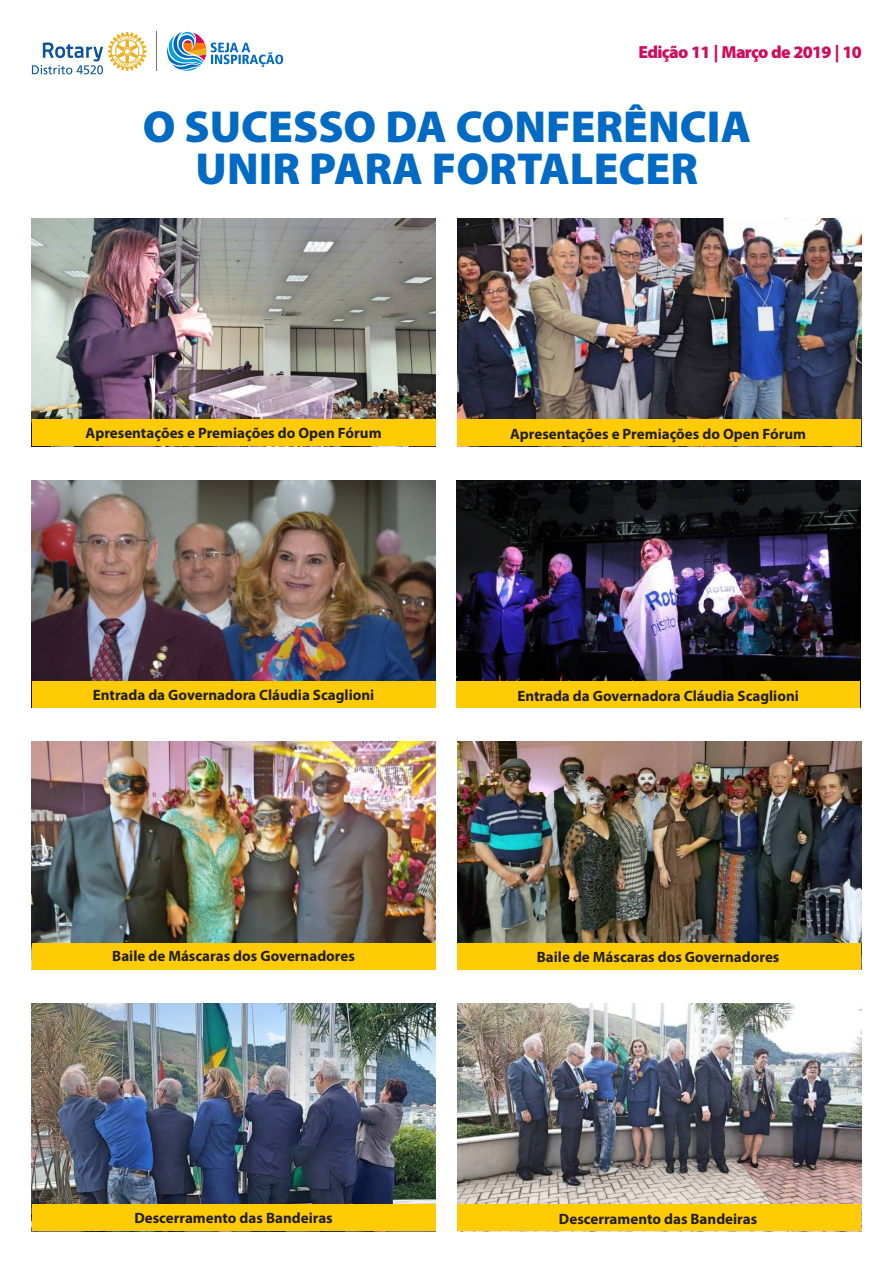
<style>
.page{position:relative;width:893px;height:1263px;background:#fff}
.page>*{position:absolute;margin:0;border:0;box-sizing:border-box;transform-origin:0 0}
.t1{font:900 45px/41.5px "Myriad Pro";color:#006ac4;text-align:center}
.t2{font:900 17.55px "Myriad Pro";letter-spacing:-.04em;color:#cd0d5d}
.t3{font:700 15px "Myriad Pro";color:#231f20}
</style>
<div class="page">
<hr style="left:157px;top:32px;width:1px;height:39px;background:#777171">
<svg style="left:167px;top:32px;width:116px;height:39px"></svg>
<svg style="left:32px;top:32px;width:115px;height:42px"></svg>
<img style="left:456px;top:480px;width:404px;height:201px">
<img style="left:32px;top:480px;width:404px;height:201px">
<div style="left:32px;top:681px;width:404px;height:27px;background:#ffcb04"></div>
<div style="left:456px;top:681px;width:404px;height:27px;background:#ffcb04"></div>
<img style="left:457px;top:1004px;width:404px;height:200px">
<img style="left:32px;top:1004px;width:404px;height:200px">
<div style="left:32px;top:1204px;width:404px;height:27px;background:#ffcb04"></div>
<div style="left:457px;top:1204px;width:404px;height:27px;background:#ffcb04"></div>
<img style="left:457px;top:742px;width:404px;height:201px">
<img style="left:32px;top:742px;width:404px;height:201px">
<div style="left:32px;top:943px;width:404px;height:26px;background:#ffcb04"></div>
<div style="left:457px;top:943px;width:404px;height:26px;background:#ffcb04"></div>
<img style="left:457px;top:219px;width:404px;height:200px">
<img style="left:32px;top:219px;width:404px;height:200px">
<div style="left:32px;top:419px;width:404px;height:27px;background:#ffcb04"></div>
<div style="left:457px;top:419px;width:404px;height:27px;background:#ffcb04"></div>
<p class="t2" style="left:638px;top:44px;width:225px">Edição 11 | Março de 2019 | 10</p>
<h1 class="t1" style="left:143px;top:110px;width:610px">O SUCESSO DA CONFERÊNCIA<br>UNIR PARA FORTALECER</h1>
<p class="t3" style="left:86px;top:427px;width:297px">Apresentações e Premiações do Open Fórum</p>
<p class="t3" style="left:510px;top:428px;width:297px">Apresentações e Premiações do Open Fórum</p>
<p class="t3" style="left:93px;top:688px;width:283px">Entrada da Governadora Cláudia Scaglioni</p>
<p class="t3" style="left:517px;top:689px;width:283px">Entrada da Governadora Cláudia Scaglioni</p>
<p class="t3" style="left:112px;top:950px;width:244px">Baile de Máscaras dos Governadores</p>
<p class="t3" style="left:537px;top:951px;width:244px">Baile de Máscaras dos Governadores</p>
<p class="t3" style="left:134px;top:1212px;width:200px">Descerramento das Bandeiras</p>
<p class="t3" style="left:559px;top:1213px;width:200px">Descerramento das Bandeiras</p>
</div>
